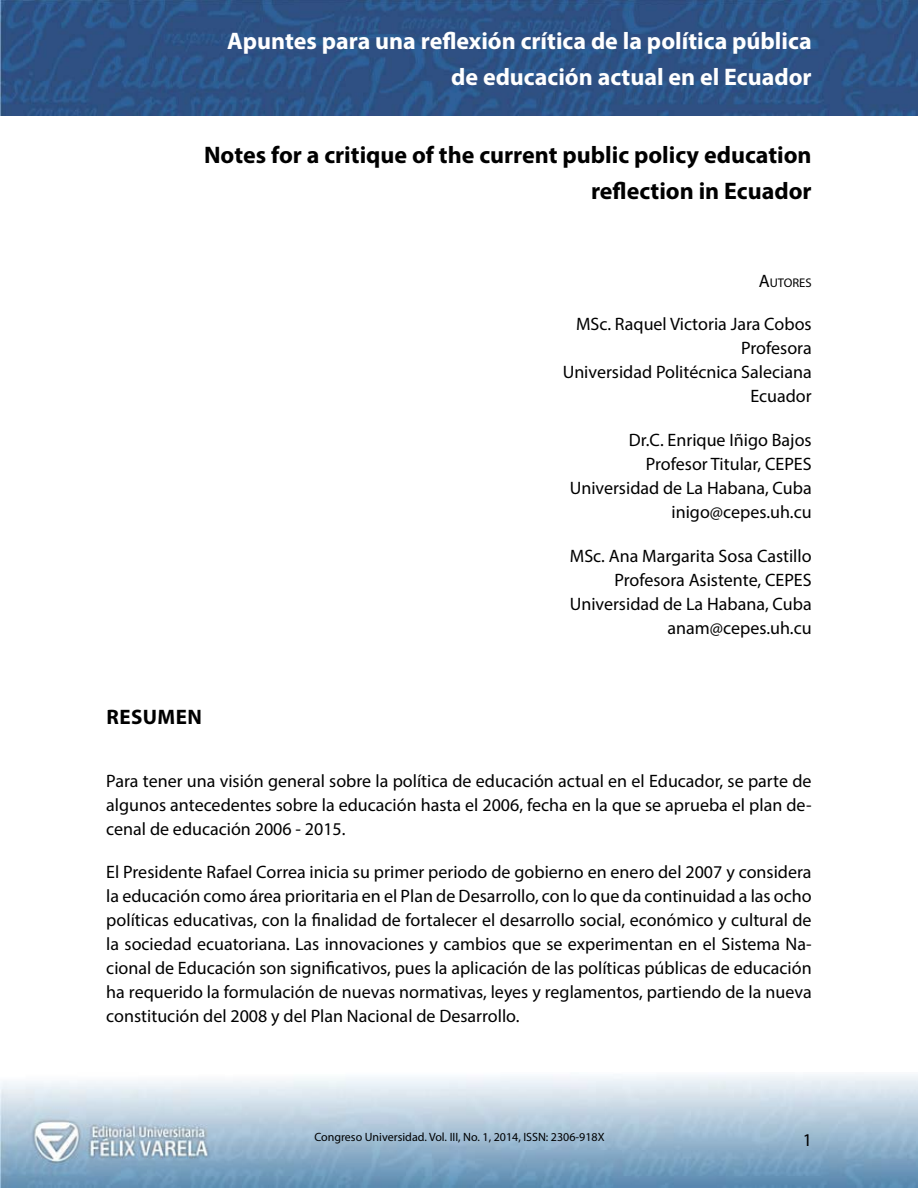
<style>
.page{position:relative;width:918px;height:1188px;background:#fff}
.page>*{position:absolute;margin:0;border:0;box-sizing:border-box;transform-origin:0 0}
.t1{font:700 24px/36px "Myriad Pro";color:#fff;text-align:right}
.t2{font:700 24px/36px "Myriad Pro";color:#000;text-align:right}
.t3{font:700 21px "Myriad Pro";letter-spacing:.02em;color:#000}
.t4{font:18px/24px "Myriad Pro";color:#000;text-align:right}
.t5{font:12.6px "Myriad Pro";color:#000}
.t6{font:12px "Myriad Pro";color:#000}
.s1{font-size:18px}
</style>
<div class="page">
<img style="left:0;top:1074px;width:918px;height:114px">
<img style="left:0;top:0;width:918px;height:115px">
<h1 class="t1" style="left:227px;top:22px;width:586px">Apuntes para una reflexión crítica de la política pública de educación actual en el Ecuador</h1>
<h1 class="t2" style="left:204px;top:136px;width:609px">Notes for a critique of the current public policy education reflection in Ecuador</h1>
<p class="t3" style="left:107px;top:703px;width:97px">RESUMEN</p>
<p class="t5" style="left:759px;top:275px;width:54px"><span class="s1">A</span>UTORES</p>
<p class="t4" style="left:563px;top:312px;width:251px">MSc. Raquel Victoria Jara Cobos<br>Profesora<br>Universidad Politécnica Saleciana<br>Ecuador</p>
<p class="t4" style="left:570px;top:428px;width:243px">Dr.C. Enrique Iñigo Bajos<br>Profesor Titular, CEPES<br>Universidad de La Habana, Cuba inigo@cepes.uh.cu</p>
<p class="t4" style="left:570px;top:543px;width:243px">MSc. Ana Margarita Sosa Castillo<br>Profesora Asistente, CEPES<br>Universidad de La Habana, Cuba anam@cepes.uh.cu</p>
<p class="t4" style="left:106px;top:769px;width:707px;text-align:justify">Para tener una visión general sobre la política de educación actual en el Educador, se parte de algunos antecedentes sobre la educación hasta el 2006, fecha en la que se aprueba el plan de&shy;cenal de educación 2006 - 2015.</p>
<p class="t4" style="left:106px;top:860px;width:707px;text-align:justify">El Presidente Rafael Correa inicia su primer periodo de gobierno en enero del 2007 y considera la educación como área prioritaria en el Plan de Desarrollo, con lo que da continuidad a las ocho políticas educativas, con la finalidad de fortalecer el desarrollo social, económico y cultural de la sociedad ecuatoriana. Las innovaciones y cambios que se experimentan en el Sistema Na&shy;cional de Educación son significativos, pues la aplicación de las políticas públicas de educación ha requerido la formulación de nuevas normativas, leyes y reglamentos, partiendo de la nueva constitución del 2008 y del Plan Nacional de Desarrollo.</p>
<p class="t6" style="left:314px;top:1130px;width:292px">Congreso Universidad. Vol. III, No. 1, 2014, ISSN: 2306-918X</p>
<p class="t4" style="left:803px;top:1127px;width:11px">1</p>
</div>
